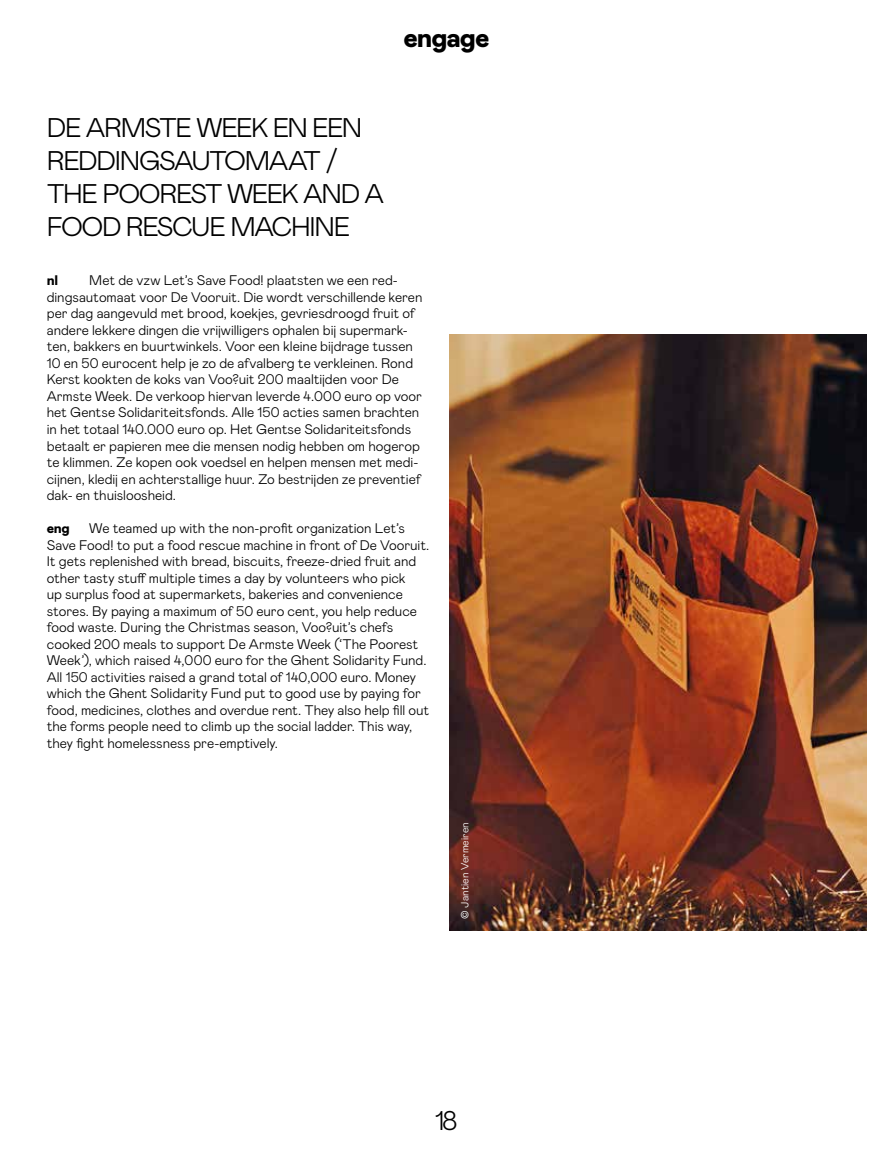
<style>
.page{position:relative;width:893px;height:1170px;background:#fff}
.page>*{position:absolute;margin:0;border:0;box-sizing:border-box;transform-origin:0 0}
.t1{font:300 27px/33px "Mabry Pro";letter-spacing:-.05em;color:#000}
.t2{font:900 27px "Mabry Pro";letter-spacing:-.04em;color:#000}
.t3{font:300 13.8px/16.5px "Mabry Pro";letter-spacing:-.005em;color:#000}
.t4{font:900 13.8px "Mabry Pro";color:#000}
.t5{font:300 10.5px "Mabry Pro";letter-spacing:.005em;color:#fff}
</style>
<div class="page">
<img style="left:450px;top:335px;width:416px;height:595px">
<h1 class="t2" style="left:403px;top:18px;width:88px">engage</h1>
<h1 class="t1" style="left:47px;top:109px;width:339px">DE ARMSTE WEEK EN EEN<br>REDDINGSAUTOMAAT /<br>THE POOREST WEEK AND A<br>FOOD RESCUE MACHINE</h1>
<p class="t4" style="left:47px;top:271px;width:13px">nl</p>
<p class="t3" style="left:47px;top:271px;width:377px;text-indent:43px">Met de vzw Let’s Save Food! plaatsten we een red&shy;dingsautomaat voor De Vooruit. Die wordt verschillende keren per dag aangevuld met brood, koekjes, gevriesdroogd fruit of andere lekkere dingen die vrijwilligers ophalen bij supermark&shy;ten, bakkers en buurtwinkels. Voor een kleine bijdrage tussen 10 en 50 eurocent help je zo de afvalberg te verkleinen. Rond Kerst kookten de koks van Voo?uit 200 maaltijden voor De Armste Week. De verkoop hiervan leverde 4.000 euro op voor het Gentse Solidariteitsfonds. Alle 150 acties samen brachten in het totaal 140.000 euro op. Het Gentse Solidariteitsfonds betaalt er papieren mee die mensen nodig hebben om hogerop te klimmen. Ze kopen ook voedsel en helpen mensen met medi&shy;cijnen, kledij en achterstallige huur. Zo bestrijden ze preventief dak- en thuisloosheid.</p>
<p class="t4" style="left:47px;top:518px;width:25px">eng</p>
<p class="t3" style="left:47px;top:519px;width:384px;text-indent:43px">We teamed up with the non-profit organization Let’s Save Food! to put a food rescue machine in front of De Vooruit.<br>It gets replenished with bread, biscuits, freeze-dried fruit and other tasty stuff multiple times a day by volunteers who pick<br>up surplus food at supermarkets, bakeries and convenience stores. By paying a maximum of 50 euro cent, you help reduce food waste. During the Christmas season, Voo?uit’s chefs cooked 200 meals to support De Armste Week (‘The Poorest Week’), which raised 4,000 euro for the Ghent Solidarity Fund.<br>All 150 activities raised a grand total of 140,000 euro. Money which the Ghent Solidarity Fund put to good use by paying for food, medicines, clothes and overdue rent. They also help fill out the forms people need to climb up the social ladder. This way, they fight homelessness pre-emptively.</p>
<p class="t5" style="left:458px;top:918px;width:98px;rotate:-90deg">© Jantien Vermeiren</p>
<h1 class="t1" style="left:435px;top:1102px;width:24px">18</h1>
</div>
